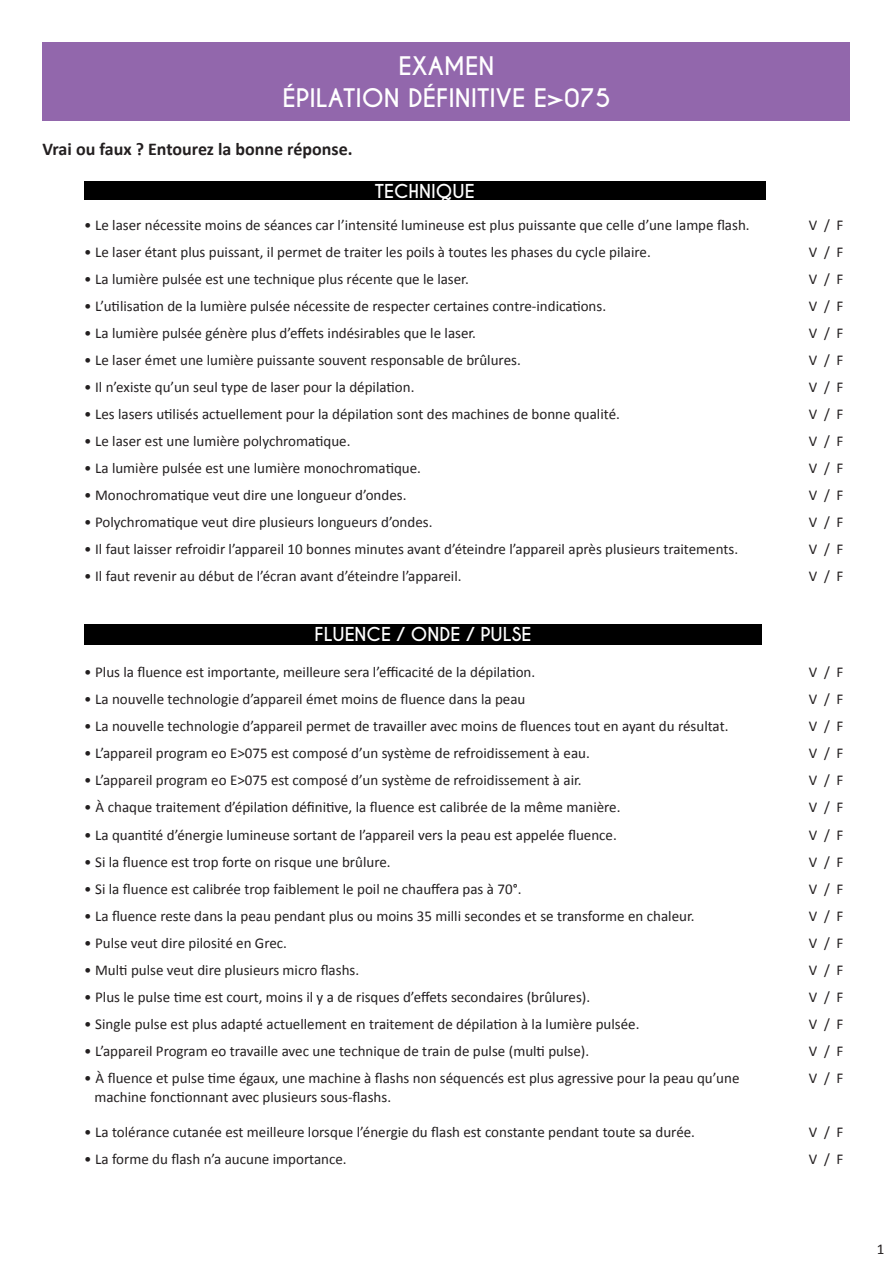
<style>
.page{position:relative;width:893px;height:1263px;background:#fff}
.page>*{position:absolute;margin:0;border:0;box-sizing:border-box;transform-origin:0 0}
.t1{font:700 24px "Caviar Dreams";color:#fff}
.t2{font:700 18px "Calibri";color:#231f20}
.t3{font:700 18px "Caviar Dreams";color:#fff}
.t4{font:15px "Calibri";color:#231f20}
</style>
<div class="page">
<div style="left:43px;top:43px;width:807px;height:78px;background:#9267ac"></div>
<div style="left:84px;top:181px;width:681px;height:19px;background:#000"></div>
<div style="left:84px;top:624px;width:678px;height:20px;background:#000"></div>
<p class="t1" style="left:399px;top:52px;width:97px">EXAMEN</p>
<p class="t1" style="left:283px;top:83px;width:329px">ÉPILATION DÉFINITIVE E&gt;075</p>
<p class="t2" style="left:43px;top:138px;width:312px">Vrai ou faux ? Entourez la bonne réponse.</p>
<p class="t3" style="left:375px;top:180px;width:101px">TECHNIQUE</p>
<p class="t4" style="left:84px;top:216px;width:667px">• Le laser nécessite moins de séances car l’intensité lumineuse est plus puissante que celle d’une lampe flash.</p>
<p class="t4" style="left:84px;top:243px;width:568px">• Le laser étant plus puissant, il permet de traiter les poils à toutes les phases du cycle pilaire.</p>
<p class="t4" style="left:84px;top:270px;width:386px">• La lumière pulsée est une technique plus récente que le laser.</p>
<p class="t4" style="left:84px;top:297px;width:523px">• L’utilisation de la lumière pulsée nécessite de respecter certaines contre-indications.</p>
<p class="t4" style="left:84px;top:324px;width:393px">• La lumière pulsée génère plus d’effets indésirables que le laser.</p>
<p class="t4" style="left:84px;top:351px;width:438px">• Le laser émet une lumière puissante souvent responsable de brûlures.</p>
<p class="t4" style="left:84px;top:378px;width:332px">• Il n’existe qu’un seul type de laser pour la dépilation.</p>
<p class="t4" style="left:84px;top:405px;width:537px">• Les lasers utilisés actuellement pour la dépilation sont des machines de bonne qualité.</p>
<p class="t4" style="left:84px;top:432px;width:268px">• Le laser est une lumière polychromatique.</p>
<p class="t4" style="left:84px;top:459px;width:338px">• La lumière pulsée est une lumière monochromatique.</p>
<p class="t4" style="left:84px;top:486px;width:324px">• Monochromatique veut dire une longueur d’ondes.</p>
<p class="t4" style="left:84px;top:513px;width:350px">• Polychromatique veut dire plusieurs longueurs d’ondes.</p>
<p class="t4" style="left:84px;top:540px;width:655px">• Il faut laisser refroidir l’appareil 10 bonnes minutes avant d’éteindre l’appareil après plusieurs traitements.</p>
<p class="t4" style="left:84px;top:567px;width:379px">• Il faut revenir au début de l’écran avant d’éteindre l’appareil.</p>
<p class="t3" style="left:315px;top:623px;width:218px">FLUENCE / ONDE / PULSE</p>
<p class="t4" style="left:84px;top:663px;width:452px">• Plus la fluence est importante, meilleure sera l’efficacité de la dépilation.</p>
<p class="t4" style="left:84px;top:690px;width:443px">• La nouvelle technologie d’appareil émet moins de fluence dans la peau</p>
<p class="t4" style="left:84px;top:717px;width:646px">• La nouvelle technologie d’appareil permet de travailler avec moins de fluences tout en ayant du résultat.</p>
<p class="t4" style="left:84px;top:744px;width:507px">• L’appareil program eo E&gt;075 est composé d’un système de refroidissement à eau.</p>
<p class="t4" style="left:84px;top:771px;width:499px">• L’appareil program eo E&gt;075 est composé d’un système de refroidissement à air.</p>
<p class="t4" style="left:84px;top:798px;width:538px">• À chaque traitement d’épilation définitive, la fluence est calibrée de la même manière.</p>
<p class="t4" style="left:84px;top:825px;width:534px">• La quantité d’énergie lumineuse sortant de l’appareil vers la peau est appelée fluence.</p>
<p class="t4" style="left:84px;top:852px;width:308px">• Si la fluence est trop forte on risque une brûlure.</p>
<p class="t4" style="left:84px;top:879px;width:439px">• Si la fluence est calibrée trop faiblement le poil ne chauffera pas à 70°.</p>
<p class="t4" style="left:84px;top:906px;width:612px">• La fluence reste dans la peau pendant plus ou moins 35 milli secondes et se transforme en chaleur.</p>
<p class="t4" style="left:84px;top:933px;width:204px">• Pulse veut dire pilosité en Grec.</p>
<p class="t4" style="left:84px;top:960px;width:276px">• Multi pulse veut dire plusieurs micro flashs.</p>
<p class="t4" style="left:84px;top:987px;width:507px">• Plus le pulse time est court, moins il y a de risques d’effets secondaires (brûlures).</p>
<p class="t4" style="left:84px;top:1014px;width:557px">• Single pulse est plus adapté actuellement en traitement de dépilation à la lumière pulsée.</p>
<p class="t4" style="left:84px;top:1041px;width:506px">• L’appareil Program eo travaille avec une technique de train de pulse (multi pulse).</p>
<p class="t4" style="left:84px;top:1068px;width:657px">• À fluence et pulse time égaux, une machine à flashs non séquencés est plus agressive pour la peau qu’une</p>
<p class="t4" style="left:94px;top:1087px;width:298px">machine fonctionnant avec plusieurs sous-flashs.</p>
<p class="t4" style="left:84px;top:1122px;width:612px">• La tolérance cutanée est meilleure lorsque l’énergie du flash est constante pendant toute sa durée.</p>
<p class="t4" style="left:84px;top:1149px;width:264px">• La forme du flash n’a aucune importance.</p>
<p class="t4" style="left:809px;top:216px;width:36px">V / F</p>
<p class="t4" style="left:809px;top:243px;width:36px">V / F</p>
<p class="t4" style="left:809px;top:270px;width:36px">V / F</p>
<p class="t4" style="left:809px;top:297px;width:36px">V / F</p>
<p class="t4" style="left:809px;top:324px;width:36px">V / F</p>
<p class="t4" style="left:809px;top:351px;width:36px">V / F</p>
<p class="t4" style="left:809px;top:378px;width:36px">V / F</p>
<p class="t4" style="left:809px;top:405px;width:36px">V / F</p>
<p class="t4" style="left:809px;top:432px;width:36px">V / F</p>
<p class="t4" style="left:809px;top:459px;width:36px">V / F</p>
<p class="t4" style="left:809px;top:486px;width:36px">V / F</p>
<p class="t4" style="left:809px;top:513px;width:36px">V / F</p>
<p class="t4" style="left:809px;top:540px;width:36px">V / F</p>
<p class="t4" style="left:809px;top:567px;width:36px">V / F</p>
<p class="t4" style="left:809px;top:663px;width:36px">V / F</p>
<p class="t4" style="left:809px;top:690px;width:36px">V / F</p>
<p class="t4" style="left:809px;top:717px;width:36px">V / F</p>
<p class="t4" style="left:809px;top:744px;width:36px">V / F</p>
<p class="t4" style="left:809px;top:771px;width:36px">V / F</p>
<p class="t4" style="left:809px;top:798px;width:36px">V / F</p>
<p class="t4" style="left:809px;top:825px;width:36px">V / F</p>
<p class="t4" style="left:809px;top:852px;width:36px">V / F</p>
<p class="t4" style="left:809px;top:879px;width:36px">V / F</p>
<p class="t4" style="left:809px;top:906px;width:36px">V / F</p>
<p class="t4" style="left:809px;top:933px;width:36px">V / F</p>
<p class="t4" style="left:809px;top:960px;width:36px">V / F</p>
<p class="t4" style="left:809px;top:987px;width:36px">V / F</p>
<p class="t4" style="left:809px;top:1014px;width:36px">V / F</p>
<p class="t4" style="left:809px;top:1041px;width:36px">V / F</p>
<p class="t4" style="left:809px;top:1068px;width:36px">V / F</p>
<p class="t4" style="left:809px;top:1122px;width:36px">V / F</p>
<p class="t4" style="left:809px;top:1149px;width:36px">V / F</p>
<p class="t4" style="left:877px;top:1240px;width:9px">1</p>
</div>
